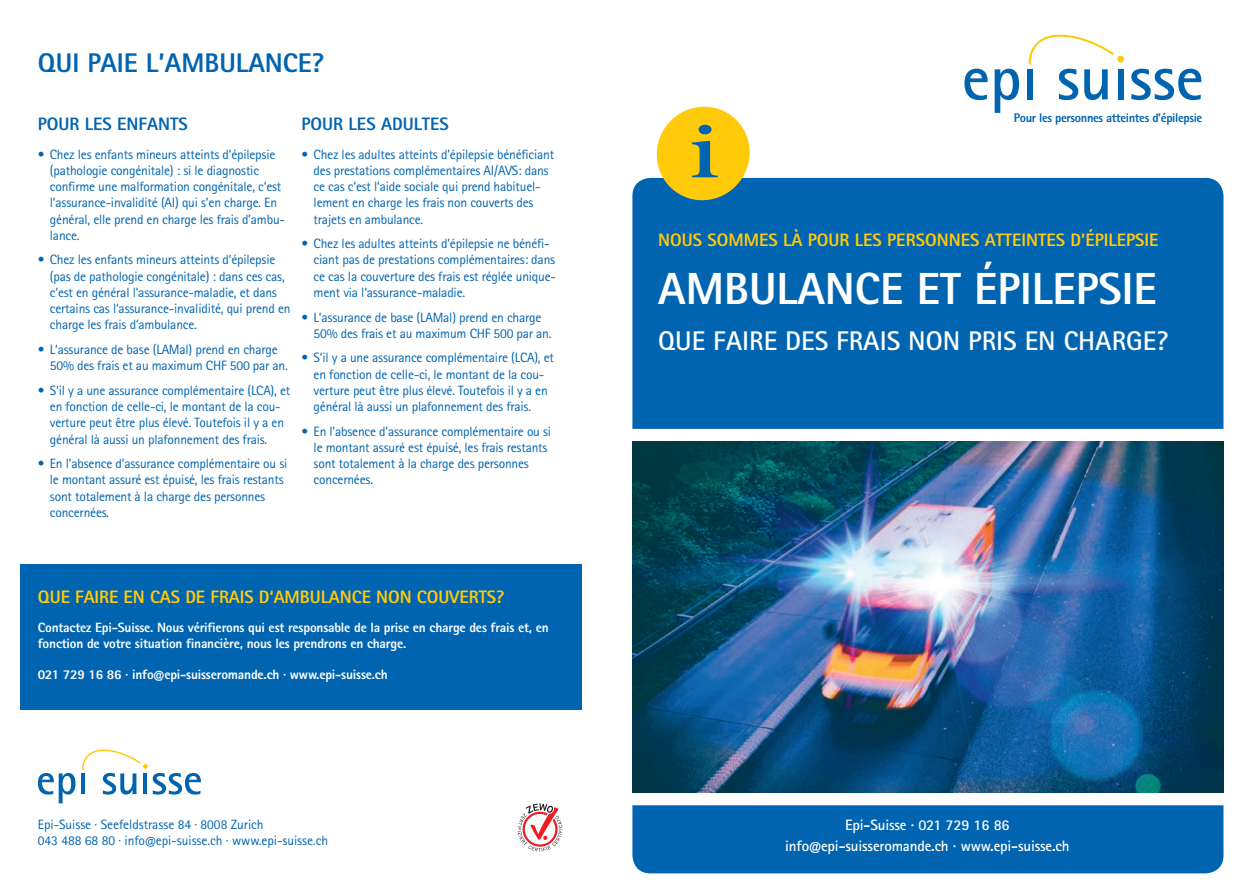
<style>
.page{position:relative;width:1243px;height:893px;background:#fff}
.page>*{position:absolute;margin:0;border:0;box-sizing:border-box;transform-origin:0 0}
.t1{font:800 45px "Rotis Sans Serif Std";color:#fff}
.t2{font:700 27px "Rotis Sans Serif Std";color:#fff}
.t3{font:800 27px "Rotis Sans Serif Std";color:#0164b0}
.t4{font:800 18px "Rotis Sans Serif Std";color:#feca0a}
.t5{font:800 18px "Rotis Sans Serif Std";color:#0164b0}
.t6{font:700 15px/21px "Rotis Sans Serif Std";letter-spacing:-.01em;color:#fff;text-align:center}
.t7{font:13.5px/16.2px "Rotis Sans Serif Std";letter-spacing:-.015em;color:#0164b0}
.t8{font:800 13.5px/16.2px "Rotis Sans Serif Std";letter-spacing:-.015em;color:#fff}
.t9{font:800 12.6px "Rotis Sans Serif Std";letter-spacing:-.03em;color:#0164b0}
</style>
<div class="page">
<img style="left:632px;top:441px;width:591px;height:351px">
<div style="left:632px;top:178px;width:591px;height:251px;background:#0164b0"></div>
<svg style="left:651px;top:106px;width:105px;height:100px"></svg>
<div style="left:632px;top:805px;width:591px;height:68px;background:#0164b0"></div>
<svg style="left:518px;top:803px;width:44px;height:48px"></svg>
<div style="left:20px;top:564px;width:561px;height:146px;background:#0164b0"></div>
<svg style="left:964px;top:69px;width:23px;height:31px"></svg>
<svg style="left:995px;top:69px;width:24px;height:44px"></svg>
<div style="left:1027px;top:69px;width:5px;height:30px;background:#0164b0"></div>
<div style="left:1118px;top:69px;width:6px;height:30px;background:#0164b0"></div>
<svg style="left:1131px;top:69px;width:70px;height:31px"></svg>
<div style="left:1117px;top:56px;width:7px;height:7px;background:#feca0a;border-radius:50%"></div>
<svg style="left:1029px;top:35px;width:85px;height:65px"></svg>
<svg style="left:38px;top:773px;width:37px;height:30px"></svg>
<hr style="left:81px;top:773px;width:4px;height:21px;background:#0164b0">
<svg style="left:82px;top:749px;width:119px;height:45px"></svg>
<h2 class="t3" style="left:38px;top:46px;width:288px">QUI PAIE L’AMBULANCE?</h2>
<h3 class="t5" style="left:38px;top:112px;width:152px">POUR LES ENFANTS</h3>
<h3 class="t5" style="left:302px;top:112px;width:149px">POUR LES ADULTES</h3>
<p class="t7" style="left:50px;top:146px;width:237px;text-indent:-12px">• Chez les enfants mineurs atteints d‘épilepsie (pathologie congénitale) : si le diagnostic confirme une malformation congénitale, c‘est l‘assurance-invalidité (AI) qui s’en charge. En général, elle prend en charge les frais d’ambu&shy;lance.</p>
<p class="t7" style="left:50px;top:252px;width:242px;text-indent:-12px">• Chez les enfants mineurs atteints d‘épilepsie (pas de pathologie congénitale) : dans ces cas, c‘est en général l’assurance-maladie, et dans certains cas l‘assurance-invalidité, qui prend en charge les frais d’ambulance.</p>
<p class="t7" style="left:50px;top:341px;width:239px;text-indent:-12px">• L‘assurance de base (LAMal) prend en charge<br>50% des frais et au maximum CHF 500 par an.</p>
<p class="t7" style="left:50px;top:382px;width:242px;text-indent:-12px">• S‘il y a une assurance complémentaire (LCA), et en fonction de celle-ci, le montant de la cou&shy;verture peut être plus élevé. Toutefois il y a en général là aussi un plafonnement des frais.</p>
<p class="t7" style="left:50px;top:455px;width:239px;text-indent:-12px">• En l’absence d’assurance complémentaire ou si le montant assuré est épuisé, les frais restants sont totalement à la charge des personnes concernées.</p>
<p class="t7" style="left:314px;top:146px;width:242px;text-indent:-12px">• Chez les adultes atteints d’épilepsie bénéficiant des prestations complémentaires AI/AVS: dans ce cas c‘est l‘aide sociale qui prend habituel&shy;lement en charge les frais non couverts des trajets en ambulance.</p>
<p class="t7" style="left:314px;top:236px;width:244px;text-indent:-12px">• Chez les adultes atteints d’épilepsie ne bénéfi&shy;ciant pas de prestations complémentaires: dans ce cas la couverture des frais est réglée unique&shy;ment via l‘assurance-maladie.</p>
<p class="t7" style="left:314px;top:309px;width:239px;text-indent:-12px">• L‘assurance de base (LAMal) prend en charge<br>50% des frais et au maximum CHF 500 par an.</p>
<p class="t7" style="left:314px;top:350px;width:242px;text-indent:-12px">• S‘il y a une assurance complémentaire (LCA), et en fonction de celle-ci, le montant de la cou&shy;verture peut être plus élevé. Toutefois il y a en général là aussi un plafonnement des frais.</p>
<p class="t7" style="left:314px;top:423px;width:239px;text-indent:-12px">• En l’absence d’assurance complémentaire ou si le montant assuré est épuisé, les frais restants sont totalement à la charge des personnes concernées.</p>
<h3 class="t4" style="left:38px;top:586px;width:468px">QUE FAIRE EN CAS DE FRAIS D‘AMBULANCE NON COUVERTS?</h3>
<p class="t8" style="left:38px;top:619px;width:512px">Contactez Epi-Suisse. Nous vérifierons qui est responsable de la prise en charge des frais et, en fonction de votre situation financière, nous les prendrons en charge.</p>
<p class="t8" style="left:38px;top:666px;width:351px">021 729 16 86 · info@epi-suisseromande.ch · www.epi-suisse.ch</p>
<p class="t7" style="left:38px;top:816px;width:292px">Epi-Suisse · Seefeldstrasse 84 · 8008 Zurich<br>043 488 68 80 · info@epi-suisse.ch · www.epi-suisse.ch</p>
<p class="t9" style="left:1014px;top:110px;width:190px">Pour les personnes atteintes d’épilepsie</p>
<h3 class="t4" style="left:658px;top:228px;width:502px">NOUS SOMMES LÀ POUR LES PERSONNES ATTEINTES D’ÉPILEPSIE</h3>
<h1 class="t1" style="left:658px;top:260px;width:500px">AMBULANCE ET ÉPILEPSIE</h1>
<h2 class="t2" style="left:658px;top:323px;width:511px">QUE FAIRE DES FRAIS NON PRIS EN CHARGE?</h2>
<p class="t6" style="left:785px;top:814px;width:286px">Epi-Suisse · 021 729 16 86 info@epi-suisseromande.ch · www.epi-suisse.ch</p>
</div>
